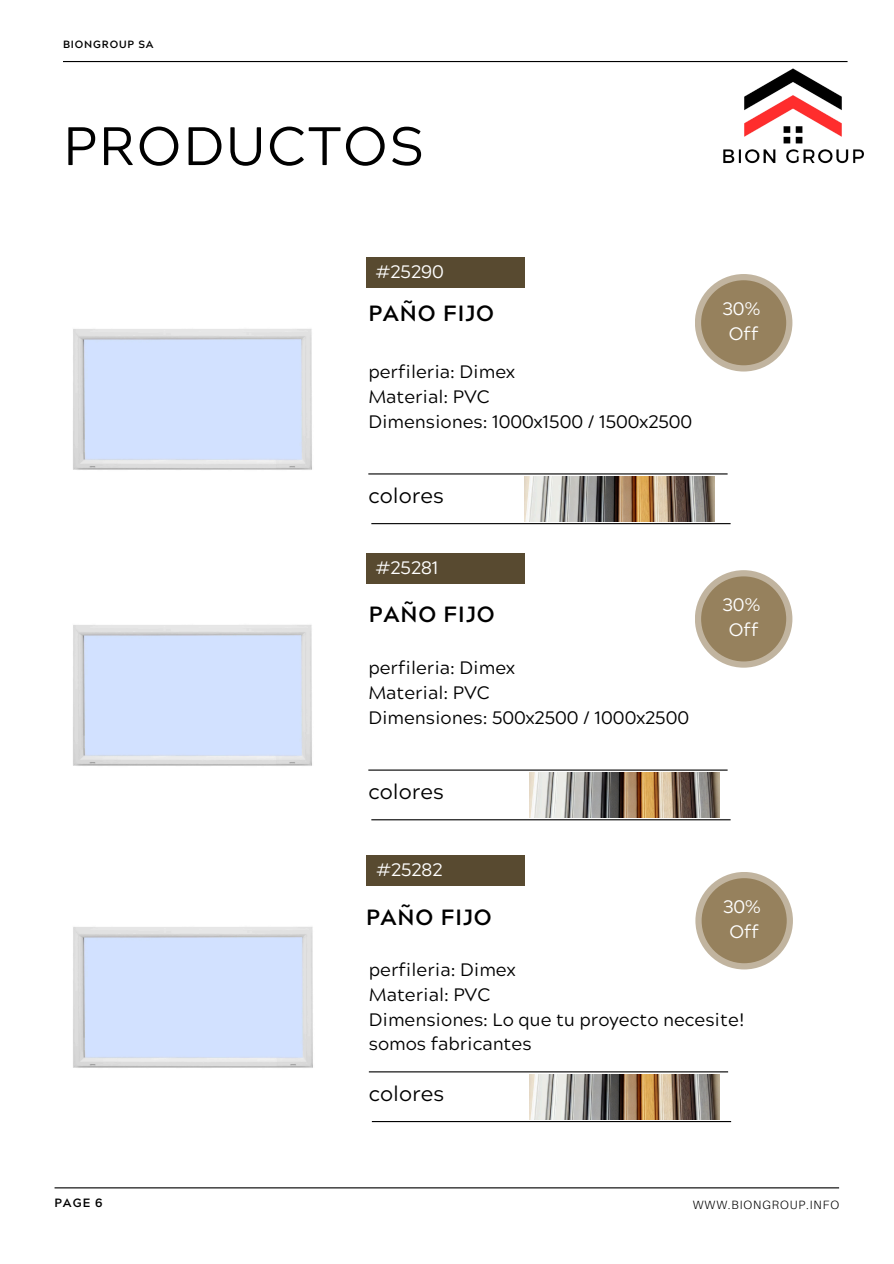
<style>
.page{position:relative;width:894px;height:1264px;background:#fff}
.page>*{position:absolute;margin:0;border:0;box-sizing:border-box;transform-origin:0 0}
.t1{font:54px "Acherus Grotesque";letter-spacing:.04em;color:#000}
.t2{font:700 22.05px "Acherus Grotesque";letter-spacing:.04em;color:#000}
.t3{font:21px "Acherus Grotesque";color:#000}
.t4{font:18px/24.8px "Acherus Grotesque";color:#000}
.t5{font:18px/24.8px "Acherus Grotesque";color:#fff;text-align:center}
.t6{font:300 12px "Aileron";letter-spacing:.08em;color:#000}
.t7{font:700 12px "Acherus Grotesque";color:#000}
.t8{font:700 10.5px "Acherus Grotesque";letter-spacing:.08em;color:#000}
</style>
<div class="page">
<hr style="left:63px;top:61px;width:784px;height:1px;background:#000">
<hr style="left:55px;top:1187px;width:783px;height:1px;background:#000">
<img style="left:73px;top:329px;width:239px;height:141px">
<img style="left:73px;top:625px;width:239px;height:141px">
<img style="left:73px;top:927px;width:240px;height:141px">
<hr style="left:368px;top:473px;width:359px;height:1px;background:#000">
<hr style="left:368px;top:769px;width:359px;height:1px;background:#000">
<hr style="left:369px;top:1071px;width:359px;height:1px;background:#000">
<hr style="left:371px;top:523px;width:359px;height:1px;background:#000">
<hr style="left:371px;top:819px;width:359px;height:1px;background:#000">
<hr style="left:372px;top:1120px;width:359px;height:2px;background:#000">
<div style="left:366px;top:257px;width:158px;height:30px;background:#584a30"></div>
<div style="left:366px;top:553px;width:158px;height:30px;background:#584a30"></div>
<div style="left:366px;top:855px;width:158px;height:30px;background:#584a30"></div>
<svg style="left:694px;top:274px;width:98px;height:97px;background:#c2b6a2"></svg>
<svg style="left:694px;top:570px;width:98px;height:97px;background:#c2b6a2"></svg>
<svg style="left:695px;top:872px;width:97px;height:97px;background:#c0b39e"></svg>
<div style="left:701px;top:280px;width:85px;height:85px;background:#96815d;border-radius:50%"></div>
<div style="left:701px;top:576px;width:85px;height:85px;background:#96815d;border-radius:50%"></div>
<div style="left:701px;top:878px;width:85px;height:85px;background:#96815d;border-radius:50%"></div>
<img style="left:671px;top:61px;width:193px;height:103px">
<img style="left:524px;top:476px;width:190px;height:45px">
<img style="left:529px;top:772px;width:190px;height:45px">
<img style="left:529px;top:1074px;width:190px;height:45px">
<h1 class="t8" style="left:63px;top:40px;width:92px">BIONGROUP SA</h1>
<h4 class="t1" style="left:63px;top:124px;width:362px">PRODUCTOS</h4>
<h4 class="t5" style="left:375px;top:262px;width:70px">#25290</h4>
<p class="t2" style="left:368px;top:304px;width:127px">PAÑO FIJO</p>
<p class="t5" style="left:722px;top:298px;width:39px">30%<br>Off</p>
<p class="t4" style="left:368px;top:362px;width:325px">perfileria: Dimex<br>Material: PVC<br>Dimensiones: 1000x1500 / 1500x2500</p>
<h3 class="t3" style="left:368px;top:487px;width:77px">colores</h3>
<h2 class="t5" style="left:375px;top:558px;width:64px">#25281</h2>
<h4 class="t2" style="left:369px;top:605px;width:127px">PAÑO FIJO</h4>
<p class="t4" style="left:368px;top:658px;width:322px">perfileria: Dimex<br>Material: PVC<br>Dimensiones: 500x2500 / 1000x2500</p>
<p class="t3" style="left:368px;top:783px;width:77px">colores</p>
<h4 class="t5" style="left:376px;top:859px;width:68px">#25282</h4>
<p class="t2" style="left:366px;top:908px;width:127px">PAÑO FIJO</p>
<h4 class="t5" style="left:722px;top:594px;width:39px">30%<br>Off</h4>
<h4 class="t5" style="left:722px;top:896px;width:39px">30%<br>Off</h4>
<p class="t4" style="left:369px;top:959px;width:377px">perfileria: Dimex<br>Material: PVC<br>Dimensiones: Lo que tu proyecto necesite! somos fabricantes</p>
<p class="t7" style="left:55px;top:1198px;width:50px">PAGE 6</p>
<p class="t3" style="left:369px;top:1085px;width:77px">colores</p>
<h2 class="t6" style="left:692px;top:1197px;width:148px">WWW.BIONGROUP.INFO</h2>
</div>
